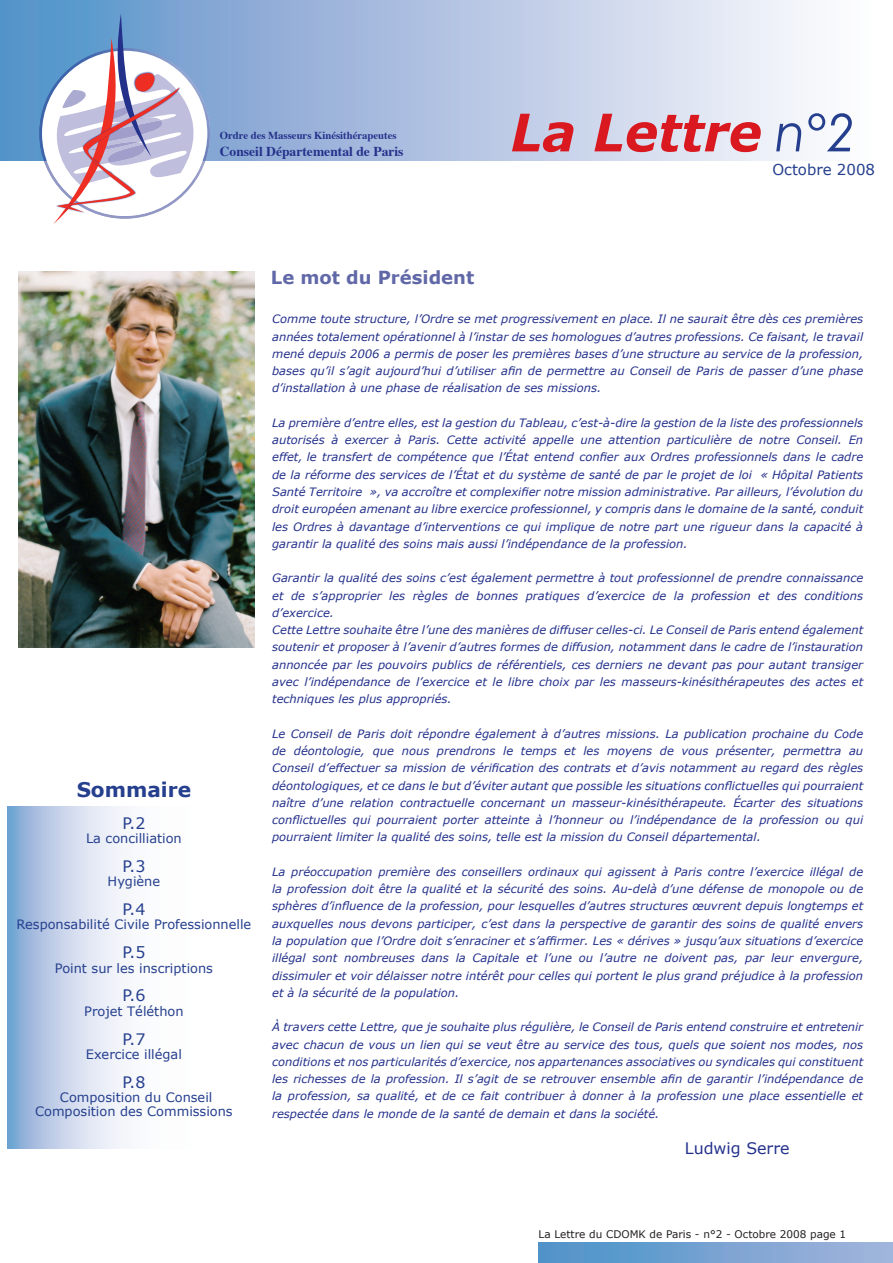
<style>
.page{position:relative;width:893px;height:1263px;background:#fff}
.page>*{position:absolute;margin:0;border:0;box-sizing:border-box;transform-origin:0 0}
.t1{font:italic 700 51.75px "Verdana";color:#d9181f}
.t2{font:700 20.1px "Verdana";color:#253f8e}
.t3{font:700 18px "Verdana";color:#6168a7}
.t4{font:15.9px "Verdana";color:#253f8e}
.t5{font:15.9px "Verdana";color:#24318b}
.t6{font:15px "Verdana";color:#253f8e}
.t7{font:700 13.65px "Times";color:#24318b}
.t8{font:12.9px/14.4px "Verdana";color:#253f8e;text-align:center}
.t9{font:italic 11.55px/17.2px "Verdana";color:#24318b;text-align:justify}
.t10{font:700 10.65px "Times";color:#24318b}
.t11{font:10.5px "Verdana";color:#231f20}
.s1{font-family:"Century Gothic";font-weight:400;color:#253f8e}
</style>
<div class="page">
<div style="left:0;top:0;width:892px;height:161px;background:linear-gradient(to right,#568dc7,#fffeff)"></div>
<svg style="left:39px;top:13px;width:178px;height:211px"></svg>
<svg style="left:7px;top:806px;width:120px;height:342px;background:#bfd0e8"></svg>
<div style="left:539px;top:1242px;width:354px;height:21px;background:linear-gradient(to right,#4b92c8,#a3b5dc)"></div>
<img style="left:18px;top:271px;width:237px;height:376px">
<p class="t10" style="left:220px;top:128px;width:178px">Ordre des Masseurs Kinésithérapeutes</p>
<p class="t7" style="left:220px;top:142px;width:185px">Conseil Départemental de Paris</p>
<h3 class="t3" style="left:271px;top:266px;width:205px">Le mot du Président</h3>
<h1 class="t1" style="left:511px;top:100px;width:347px">La Lettre <span class="s1">n° 2</span></h1>
<p class="t6" style="left:772px;top:160px;width:104px">Octobre 2008</p>
<h2 class="t2" style="left:77px;top:777px;width:116px">Sommaire</h2>
<h3 class="t4" style="left:122px;top:813px;width:25px">P.2</h3>
<p class="t8" style="left:86px;top:831px;width:97px">La concilliation</p>
<h3 class="t4" style="left:122px;top:856px;width:25px">P.3</h3>
<p class="t8" style="left:108px;top:874px;width:54px">Hygiène</p>
<h3 class="t4" style="left:122px;top:899px;width:25px">P.4</h3>
<p class="t8" style="left:17px;top:917px;width:236px">Responsabilité Civile Professionnelle</p>
<h3 class="t4" style="left:122px;top:942px;width:25px">P.5</h3>
<p class="t8" style="left:55px;top:960px;width:160px">Point sur les inscriptions</p>
<h3 class="t4" style="left:122px;top:985px;width:25px">P.6</h3>
<p class="t8" style="left:84px;top:1003px;width:101px">Projet Téléthon</p>
<h3 class="t4" style="left:122px;top:1029px;width:25px">P.7</h3>
<p class="t8" style="left:86px;top:1046px;width:98px">Exercice illégal</p>
<h3 class="t4" style="left:122px;top:1072px;width:25px">P.8</h3>
<p class="t8" style="left:35px;top:1090px;width:199px">Composition du Conseil<br>Composition des Commissions</p>
<p class="t9" style="left:272px;top:310px;width:593px">Comme toute structure, l’Ordre se met progressivement en place. Il ne saurait être dès ces premières années totalement opérationnel à l’instar de ses homologues d’autres professions. Ce faisant, le travail mené depuis 2006 a permis de poser les premières bases d’une structure au service de la profession, bases qu’il s’agit aujourd’hui d’utiliser afin de permettre au Conseil de Paris de passer d’une phase d’installation à une phase de réalisation de ses missions.</p>
<p class="t9" style="left:272px;top:414px;width:593px">La première d’entre elles, est la gestion du Tableau, c’est-à-dire la gestion de la liste des professionnels autorisés à exercer à Paris. Cette activité appelle une attention particulière de notre Conseil. En effet, le transfert de compétence que l’État entend confier aux Ordres professionnels dans le cadre de la réforme des services de l’État et du système de santé de par le projet de loi « Hôpital Patients Santé Territoire », va accroître et complexifier notre mission administrative. Par ailleurs, l’évolution du droit européen amenant au libre exercice professionnel, y compris dans le domaine de la santé, conduit les Ordres à davantage d’interventions ce qui implique de notre part une rigueur dans la capacité à garantir la qualité des soins mais aussi l’indépendance de la profession.</p>
<p class="t9" style="left:272px;top:569px;width:593px;text-align:left">Garantir la qualité des soins c’est également permettre à tout professionnel de prendre connaissance et de s’approprier les règles de bonnes pratiques d’exercice de la profession et des conditions d’exercice.<br>Cette Lettre souhaite être l’une des manières de diffuser celles-ci. Le Conseil de Paris entend également soutenir et proposer à l’avenir d’autres formes de diffusion, notamment dans le cadre de l’instauration annoncée par les pouvoirs publics de référentiels, ces derniers ne devant pas pour autant transiger avec l’indépendance de l’exercice et le libre choix par les masseurs-kinésithérapeutes des actes et techniques les plus appropriés.</p>
<p class="t9" style="left:272px;top:724px;width:593px">Le Conseil de Paris doit répondre également à d’autres missions. La publication prochaine du Code de déontologie, que nous prendrons le temps et les moyens de vous présenter, permettra au Conseil d’effectuer sa mission de vérification des contrats et d’avis notamment au regard des règles déontologiques, et ce dans le but d’éviter autant que possible les situations conflictuelles qui pourraient naître d’une relation contractuelle concernant un masseur-kinésithérapeute. Écarter des situations conflictuelles qui pourraient porter atteinte à l’honneur ou l’indépendance de la profession ou qui pourraient limiter la qualité des soins, telle est la mission du Conseil départemental.</p>
<p class="t9" style="left:272px;top:863px;width:593px">La préoccupation première des conseillers ordinaux qui agissent à Paris contre l’exercice illégal de la profession doit être la qualité et la sécurité des soins. Au-delà d’une défense de monopole ou de sphères d’influence de la profession, pour lesquelles d’autres structures œuvrent depuis longtemps et auxquelles nous devons participer, c’est dans la perspective de garantir des soins de qualité envers la population que l’Ordre doit s’enraciner et s’affirmer. Les « dérives » jusqu’aux situations d’exercice illégal sont nombreuses dans la Capitale et l’une ou l’autre ne doivent pas, par leur envergure, dissimuler et voir délaisser notre intérêt pour celles qui portent le plus grand préjudice à la profession et à la sécurité de la population.</p>
<p class="t9" style="left:272px;top:1018px;width:593px">À travers cette Lettre, que je souhaite plus régulière, le Conseil de Paris entend construire et entretenir avec chacun de vous un lien qui se veut être au service des tous, quels que soient nos modes, nos conditions et nos particularités d’exercice, nos appartenances associatives ou syndicales qui constituent les richesses de la profession. Il s’agit de se retrouver ensemble afin de garantir l’indépendance de la profession, sa qualité, et de ce fait contribuer à donner à la profession une place essentielle et respectée dans le monde de la santé de demain et dans la société.</p>
<h3 class="t5" style="left:685px;top:1138px;width:106px">Ludwig Serre</h3>
<p class="t11" style="left:538px;top:1227px;width:299px">La Lettre du CDOMK de Paris - n°2 - Octobre 2008 page</p>
</div>
